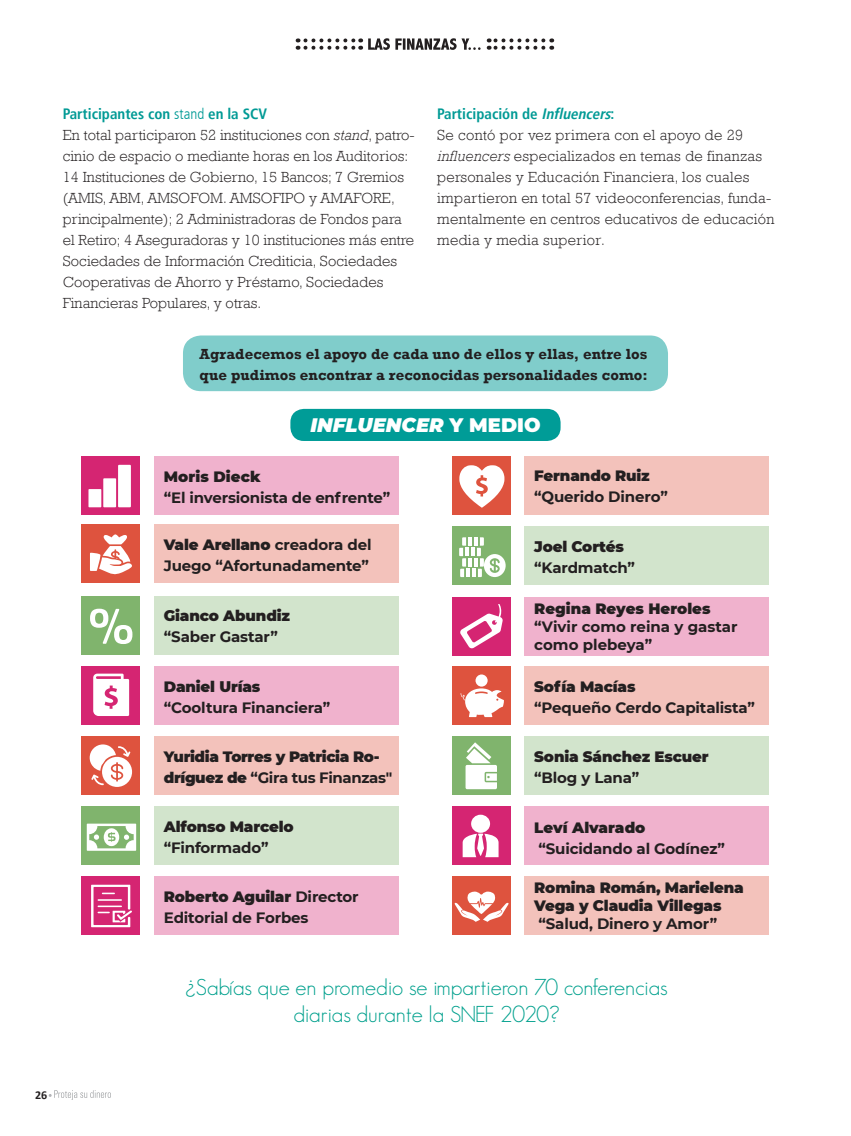
<style>
.page{position:relative;width:851px;height:1136px;background:#fff}
.page>*{position:absolute;margin:0;border:0;box-sizing:border-box;transform-origin:0 0}
.t1{font:300 22.5px/27px "Geosans";color:#00a08d;text-align:center}
.t2{font:italic 900 19.5px "Montserrat";color:#fff}
.t3{font:300 15px/21px "Rockwell";letter-spacing:.005em;color:#231f20}
.t4{font:700 15px/21px "Montserrat";letter-spacing:-.01em;color:#231f20}
.t5{font:900 15px/18px "Montserrat";letter-spacing:-.01em;color:#231f20}
.t6{font:700 15px/21px "Rockwell";letter-spacing:.005em;color:#231f20}
.t7{font:700 condensed 15px "Frutiger LT";color:#009a95}
.t8{font:700 12px "Calibri";color:#231f20}
.s1{font-weight:300}
.s2{font-style:italic}
.s3{font-style:normal}
.s4{font-weight:900}
.s5{font-weight:700}
</style>
<div class="page">
<svg style="left:49px;top:1090px;width:62px;height:9px"></svg>
<svg style="left:305px;top:38px;width:56px;height:12px"></svg>
<svg style="left:488px;top:38px;width:55px;height:12px"></svg>
<svg style="left:368px;top:38px;width:112px;height:12px"></svg>
<div style="left:183px;top:335px;width:485px;height:56px;background:#80cdcb;border-radius:18px"></div>
<div style="left:154px;top:456px;width:245px;height:59px;background:#f0b2cd"></div>
<div style="left:154px;top:665px;width:245px;height:59px;background:#f0b2cd"></div>
<div style="left:524px;top:596px;width:245px;height:59px;background:#f0b2cd"></div>
<div style="left:524px;top:806px;width:245px;height:58px;background:#f0b2cd"></div>
<div style="left:154px;top:876px;width:245px;height:59px;background:#f0b2cd"></div>
<div style="left:154px;top:524px;width:245px;height:59px;background:#f3c2bb"></div>
<div style="left:524px;top:455px;width:245px;height:59px;background:#f3c2bb"></div>
<div style="left:524px;top:665px;width:245px;height:59px;background:#f3c2bb"></div>
<div style="left:524px;top:876px;width:245px;height:59px;background:#f3c2bb"></div>
<div style="left:154px;top:736px;width:245px;height:58px;background:#f3c2bb"></div>
<div style="left:154px;top:595px;width:245px;height:59px;background:#d2e4cc"></div>
<div style="left:524px;top:526px;width:245px;height:59px;background:#d2e4cc"></div>
<div style="left:524px;top:736px;width:245px;height:58px;background:#d2e4cc"></div>
<div style="left:154px;top:806px;width:245px;height:58px;background:#d2e4cc"></div>
<div style="left:290px;top:409px;width:270px;height:32px;background:#009c97;border-radius:14px"></div>
<div style="left:82px;top:456px;width:58px;height:59px;background:#d52572"></div>
<div style="left:82px;top:665px;width:58px;height:59px;background:#d52572"></div>
<div style="left:452px;top:596px;width:58px;height:59px;background:#d52572"></div>
<div style="left:452px;top:806px;width:58px;height:58px;background:#d52572"></div>
<div style="left:82px;top:876px;width:58px;height:59px;background:#d52572"></div>
<div style="left:82px;top:524px;width:58px;height:59px;background:#de533e"></div>
<div style="left:452px;top:455px;width:58px;height:59px;background:#de533e"></div>
<div style="left:452px;top:665px;width:58px;height:59px;background:#de533e"></div>
<div style="left:452px;top:876px;width:58px;height:59px;background:#de533e"></div>
<div style="left:82px;top:736px;width:58px;height:58px;background:#de533e"></div>
<div style="left:82px;top:595px;width:58px;height:59px;background:#80b46d"></div>
<div style="left:452px;top:526px;width:58px;height:59px;background:#80b46d"></div>
<div style="left:452px;top:736px;width:58px;height:58px;background:#80b46d"></div>
<div style="left:82px;top:806px;width:58px;height:58px;background:#80b46d"></div>
<div style="left:88px;top:489px;width:13px;height:18px;background:#fff"></div>
<div style="left:103px;top:478px;width:13px;height:29px;background:#fff"></div>
<div style="left:118px;top:465px;width:13px;height:42px;background:#fff"></div>
<svg style="left:91px;top:884px;width:41px;height:43px"></svg>
<hr style="left:98px;top:905px;width:24px;height:2px;background:#fff">
<svg style="left:460px;top:604px;width:43px;height:44px"></svg>
<svg style="left:90px;top:608px;width:42px;height:36px"></svg>
<div style="left:475px;top:674px;width:12px;height:12px;background:#fff;border-radius:50%"></div>
<svg style="left:460px;top:688px;width:44px;height:29px"></svg>
<svg style="left:87px;top:823px;width:49px;height:27px"></svg>
<svg style="left:465px;top:742px;width:32px;height:47px"></svg>
<div style="left:471px;top:814px;width:19px;height:18px;background:#fff;border-radius:50%"></div>
<svg style="left:462px;top:833px;width:36px;height:24px"></svg>
<svg style="left:90px;top:744px;width:42px;height:42px"></svg>
<svg style="left:459px;top:537px;width:46px;height:40px"></svg>
<svg style="left:90px;top:534px;width:42px;height:41px"></svg>
<svg style="left:93px;top:673px;width:36px;height:43px;background:#f7d6e4"></svg>
<svg style="left:459px;top:465px;width:45px;height:42px"></svg>
<svg style="left:454px;top:891px;width:54px;height:30px"></svg>
<p class="t7" style="left:63px;top:105px;width:206px">Participantes con <span class="s1">stand</span> en la SCV</p>
<p class="t3" style="left:63px;top:124px;width:353px">En total participaron 52 instituciones con <span class="s2">stand</span>, patro&shy;cinio de espacio o mediante horas en los Auditorios:<br>14 Instituciones de Gobierno, 15 Bancos; 7 Gremios (AMIS, ABM, AMSOFOM. AMSOFIPO y AMAFORE, principalmente); 2 Administradoras de Fondos para el Retiro; 4 Aseguradoras y 10 instituciones más entre Sociedades de Información Crediticia, Sociedades Cooperativas de Ahorro y Préstamo, Sociedades Financieras Populares, y otras.</p>
<p class="t7" style="left:437px;top:105px;width:179px">Participación de <span class="s2">Influencers</span>:</p>
<p class="t3" style="left:437px;top:124px;width:339px">Se contó por vez primera con el apoyo de 29 <span class="s2">influencers</span> especializados en temas de finanzas personales y Educación Financiera, los cuales impartieron en total 57 videoconferencias, funda&shy;mentalmente en centros educativos de educación media y media superior.</p>
<p class="t6" style="left:199px;top:344px;width:450px">Agradecemos el apoyo de cada uno de ellos y ellas, entre los que pudimos encontrar a reconocidas personalidades como:</p>
<h2 class="t2" style="left:310px;top:410px;width:231px">INFLUENCER <span class="s3">Y MEDIO</span></h2>
<p class="t5" style="left:164px;top:467px;width:98px">Moris Dieck</p>
<p class="t4" style="left:164px;top:486px;width:228px">“El inversionista de enfrente”</p>
<p class="t5" style="left:534px;top:466px;width:117px">Fernando Ruiz</p>
<p class="t4" style="left:534px;top:486px;width:135px">“Querido Dinero”</p>
<p class="t4" style="left:164px;top:533px;width:209px"><span class="s4">Vale Arellano</span> creadora del<br>Juego “Afortunadamente”</p>
<p class="t5" style="left:164px;top:606px;width:128px">Gianco Abundiz</p>
<p class="t4" style="left:164px;top:625px;width:116px">“Saber Gastar”</p>
<p class="t5" style="left:164px;top:676px;width:98px">Daniel Urías</p>
<p class="t4" style="left:164px;top:696px;width:168px">“Cooltura Financiera”</p>
<p class="t5" style="left:164px;top:745px;width:230px;line-height:21px">Yuridia Torres y Patricia Ro&shy;dríguez de <span class="s5">“Gira tus Finanzas"</span></p>
<p class="t5" style="left:164px;top:816px;width:131px">Alfonso Marcelo</p>
<p class="t4" style="left:164px;top:836px;width:106px">“Finformado”</p>
<p class="t4" style="left:164px;top:885px;width:196px"><span class="s4">Roberto Aguilar</span> Director<br>Editorial de Forbes</p>
<p class="t5" style="left:534px;top:537px;width:91px">Joel Cortés</p>
<p class="t4" style="left:534px;top:556px;width:102px">“Kardmatch”</p>
<p class="t5" style="left:534px;top:598px;width:178px">Regina Reyes Heroles</p>
<p class="t4" style="left:534px;top:617px;width:205px;line-height:18px">“Vivir como reina y gastar como plebeya”</p>
<p class="t5" style="left:534px;top:676px;width:103px">Sofía Macías</p>
<p class="t4" style="left:534px;top:696px;width:222px">“Pequeño Cerdo Capitalista”</p>
<p class="t5" style="left:534px;top:746px;width:176px">Sonia Sánchez Escuer</p>
<p class="t4" style="left:534px;top:766px;width:106px">“Blog y Lana”</p>
<p class="t5" style="left:534px;top:817px;width:113px">Leví Alvarado</p>
<p class="t4" style="left:538px;top:837px;width:188px">“Suicidando al Godínez”</p>
<p class="t5" style="left:534px;top:877px;width:211px">Romina Román, Marielena<br>Vega y Claudia Villegas</p>
<p class="t4" style="left:538px;top:912px;width:180px">“Salud, Dinero y Amor”</p>
<h1 class="t1" style="left:185px;top:973px;width:483px">¿Sabías que en promedio se impartieron 70 conferencias diarias durante la SNEF 2020?</h1>
<p class="t8" style="left:35px;top:1086px;width:14px">26</p>
</div>
